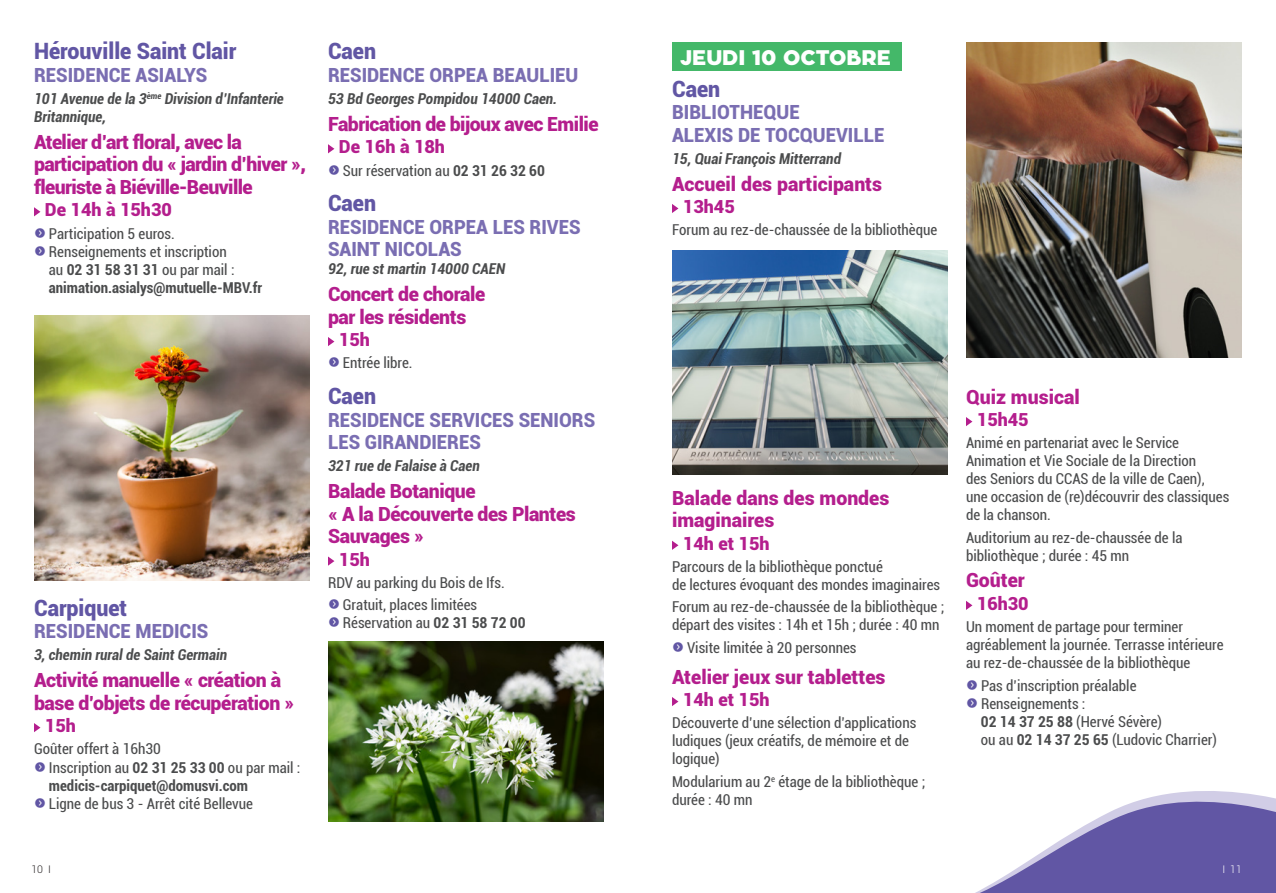
<style>
.page{position:relative;width:1276px;height:893px;background:#fff}
.page>*{position:absolute;margin:0;border:0;box-sizing:border-box;transform-origin:0 0}
.t1{font:900 22.5px "Roboto";color:#6156a4;scale:.95 1}
.t2{font:900 21px "Zona Pro";color:#fff}
.t3{font:900 19.5px/22.5px "Roboto";letter-spacing:-.02em;color:#b41e8d}
.t4{font:900 19.5px/22.5px "Roboto";color:#7a6eb2;scale:.95 1}
.t5{font:900 19.5px/22.5px "Roboto";color:#b41e8d}
.t6{font:900 18px "Roboto";color:#b41e8d}
.t7{font:condensed 15px/18px "Roboto";color:#4b4c4d}
.t8{font:italic 700 condensed 15px/18px "Roboto";color:#4b4c4d}
.t9{font:700 condensed 15px/18px "Roboto";color:#4b4c4d}
.t10{font:300 10.5px "Roboto";color:#231f20}
.t11{font:300 10.5px "Roboto";color:#fff}
.s1{font-family:"Button Bonus Circle Negative";font-stretch:normal;font-size:12px;color:#6156a4}
.s2{font-family:"Button Bonus Circle Negative";font-weight:400;font-stretch:normal;font-size:12px;color:#6156a4}
.s3{font-weight:400}
.s4{font-weight:700}
</style>
<div class="page">
<svg style="left:975px;top:791px;width:301px;height:102px;fill:#6156a4"></svg>
<div style="left:672px;top:43px;width:229px;height:28px;background:#44b869"></div>
<svg style="left:672px;top:204px;width:6px;height:9px"></svg>
<svg style="left:672px;top:541px;width:6px;height:9px"></svg>
<svg style="left:672px;top:697px;width:6px;height:9px"></svg>
<svg style="left:966px;top:417px;width:6px;height:9px"></svg>
<svg style="left:966px;top:601px;width:6px;height:9px"></svg>
<svg style="left:328px;top:144px;width:6px;height:9px"></svg>
<svg style="left:328px;top:337px;width:6px;height:9px"></svg>
<svg style="left:328px;top:556px;width:6px;height:10px"></svg>
<svg style="left:34px;top:207px;width:6px;height:9px"></svg>
<svg style="left:34px;top:723px;width:6px;height:9px"></svg>
<img style="left:34px;top:316px;width:276px;height:264px">
<img style="left:328px;top:641px;width:276px;height:181px">
<img style="left:672px;top:251px;width:276px;height:224px">
<img style="left:966px;top:43px;width:276px;height:314px">
<p class="t1" style="left:34px;top:35px;width:214px">Hérouville Saint Clair</p>
<p class="t4" style="left:34px;top:63px;width:184px">RESIDENCE ASIALYS</p>
<p class="t8" style="left:34px;top:89px;width:251px">101 Avenue de la 3<sup>ème</sup> Division d’Infanterie<br>Britannique,</p>
<p class="t3" style="left:34px;top:130px;width:273px">Atelier d’art floral, avec la participation du « jardin d’hiver », fleuriste à Biéville-Beuville</p>
<p class="t6" style="left:45px;top:197px;width:128px">De 14h à 15h30</p>
<p class="t7" style="left:34px;top:224px;width:142px"><span class="s1">f</span> Participation 5 euros.</p>
<p class="t9" style="left:49px;top:242px;width:215px;text-indent:-15px"><span class="s2">f</span> <span class="s3">Renseignements et inscription<br>au</span> 02 31 58 31 31 <span class="s3">ou par mail : </span>animation.asialys@mutuelle-MBV.fr</p>
<p class="t1" style="left:34px;top:592px;width:100px">Carpiquet</p>
<p class="t4" style="left:34px;top:619px;width:185px">RESIDENCE MEDICIS</p>
<p class="t8" style="left:34px;top:646px;width:195px">3, chemin rural de Saint Germain</p>
<p class="t3" style="left:34px;top:668px;width:262px">Activité manuelle « création à base d’objets de récupération »</p>
<p class="t6" style="left:45px;top:713px;width:32px">15h</p>
<p class="t7" style="left:34px;top:740px;width:129px">Goûter offert à 16h30</p>
<p class="t9" style="left:49px;top:758px;width:253px;text-indent:-15px"><span class="s2">f</span> <span class="s3">Inscription au</span> 02 31 25 33 00 <span class="s3">ou par mail : </span>medicis-carpiquet@domusvi.com</p>
<p class="t7" style="left:34px;top:794px;width:220px"><span class="s1">f</span> Ligne de bus 3 - Arrêt cité Bellevue</p>
<p class="t1" style="left:328px;top:35px;width:52px">Caen</p>
<p class="t4" style="left:328px;top:63px;width:265px">RESIDENCE ORPEA BEAULIEU</p>
<p class="t8" style="left:328px;top:89px;width:231px">53 Bd Georges Pompidou 14000 Caen.</p>
<p class="t3" style="left:328px;top:112px;width:272px">Fabrication de bijoux avec Emilie</p>
<p class="t6" style="left:339px;top:134px;width:108px">De 16h à 18h</p>
<p class="t7" style="left:328px;top:161px;width:219px"><span class="s1">f</span> Sur réservation au <span class="s4">02 31 26 32 60</span></p>
<p class="t1" style="left:328px;top:187px;width:52px">Caen</p>
<p class="t4" style="left:328px;top:215px;width:267px">RESIDENCE ORPEA LES RIVES<br>SAINT NICOLAS</p>
<p class="t8" style="left:328px;top:260px;width:179px">92, rue st martin 14000 CAEN</p>
<p class="t3" style="left:328px;top:282px;width:159px">Concert de chorale par les résidents</p>
<p class="t6" style="left:339px;top:327px;width:32px">15h</p>
<p class="t7" style="left:328px;top:354px;width:86px"><span class="s1">f</span> Entrée libre.</p>
<p class="t1" style="left:328px;top:380px;width:52px">Caen</p>
<p class="t4" style="left:328px;top:408px;width:283px">RESIDENCE SERVICES SENIORS<br>LES GIRANDIERES</p>
<p class="t8" style="left:328px;top:457px;width:153px">321 rue de Falaise à Caen</p>
<p class="t3" style="left:328px;top:479px;width:249px">Balade Botanique<br>« A la Découverte des Plantes<br>Sauvages »</p>
<p class="t6" style="left:339px;top:547px;width:32px">15h</p>
<p class="t7" style="left:328px;top:573px;width:178px">RDV au parking du Bois de Ifs.</p>
<p class="t7" style="left:328px;top:595px;width:151px"><span class="s1">f</span> Gratuit, places limitées</p>
<p class="t7" style="left:328px;top:613px;width:199px"><span class="s1">f</span> Réservation au <span class="s4">02 31 58 72 00</span></p>
<p class="t2" style="left:680px;top:44px;width:212px">JEUDI 10 OCTOBRE</p>
<p class="t1" style="left:672px;top:73px;width:52px">Caen</p>
<p class="t4" style="left:672px;top:100px;width:225px">BIBLIOTHEQUE<br>ALEXIS DE TOCQUEVILLE</p>
<p class="t8" style="left:672px;top:149px;width:170px">15, Quai François Mitterrand</p>
<p class="t5" style="left:672px;top:172px;width:212px">Accueil des participants</p>
<p class="t6" style="left:683px;top:194px;width:53px">13h45</p>
<p class="t7" style="left:672px;top:220px;width:267px">Forum au rez-de-chaussée de la bibliothèque</p>
<p class="t5" style="left:672px;top:486px;width:219px">Balade dans des mondes imaginaires</p>
<p class="t6" style="left:683px;top:531px;width:88px">14h et 15h</p>
<p class="t7" style="left:672px;top:557px;width:270px">Parcours de la bibliothèque ponctué<br>de lectures évoquant des mondes imaginaires</p>
<p class="t7" style="left:672px;top:598px;width:274px">Forum au rez-de-chaussée de la bibliothèque ; départ des visites : 14h et 15h ; durée : 40 mn</p>
<p class="t7" style="left:672px;top:638px;width:186px"><span class="s1">f</span> Visite limitée à 20 personnes</p>
<p class="t5" style="left:672px;top:665px;width:215px">Atelier jeux sur tablettes</p>
<p class="t6" style="left:683px;top:687px;width:88px">14h et 15h</p>
<p class="t7" style="left:672px;top:714px;width:246px">Découverte d’une sélection d’applications ludiques (jeux créatifs, de mémoire et de logique)</p>
<p class="t7" style="left:672px;top:772px;width:255px">Modularium au 2<sup>e</sup> étage de la bibliothèque ; durée : 40 mn</p>
<p class="t5" style="left:966px;top:385px;width:115px">Quiz musical</p>
<p class="t6" style="left:977px;top:407px;width:53px">15h45</p>
<p class="t7" style="left:966px;top:434px;width:265px">Animé en partenariat avec le Service Animation et Vie Sociale de la Direction<br>des Seniors du CCAS de la ville de Caen), une occasion de (re)découvrir des classiques de la chanson.</p>
<p class="t7" style="left:966px;top:528px;width:218px">Auditorium au rez-de-chaussée de la bibliothèque ; durée : 45 mn</p>
<p class="t3" style="left:966px;top:568px;width:60px">Goûter</p>
<p class="t6" style="left:977px;top:591px;width:53px">16h30</p>
<p class="t7" style="left:966px;top:617px;width:259px">Un moment de partage pour terminer agréablement la journée. Terrasse intérieure au rez-de-chaussée de la bibliothèque</p>
<p class="t7" style="left:966px;top:676px;width:172px"><span class="s1">f</span> Pas d’inscription préalable</p>
<p class="t7" style="left:981px;top:694px;width:238px;text-indent:-15px"><span class="s1">f</span> Renseignements :<br><span class="s4">02 14 37 25 88</span> (Hervé Sévère)<br>ou au <span class="s4">02 14 37 25 65</span> (Ludovic Charrier)</p>
<p class="t10" style="left:31px;top:862px;width:21px">10 I</p>
<p class="t11" style="left:1222px;top:862px;width:21px">I 11</p>
</div>
